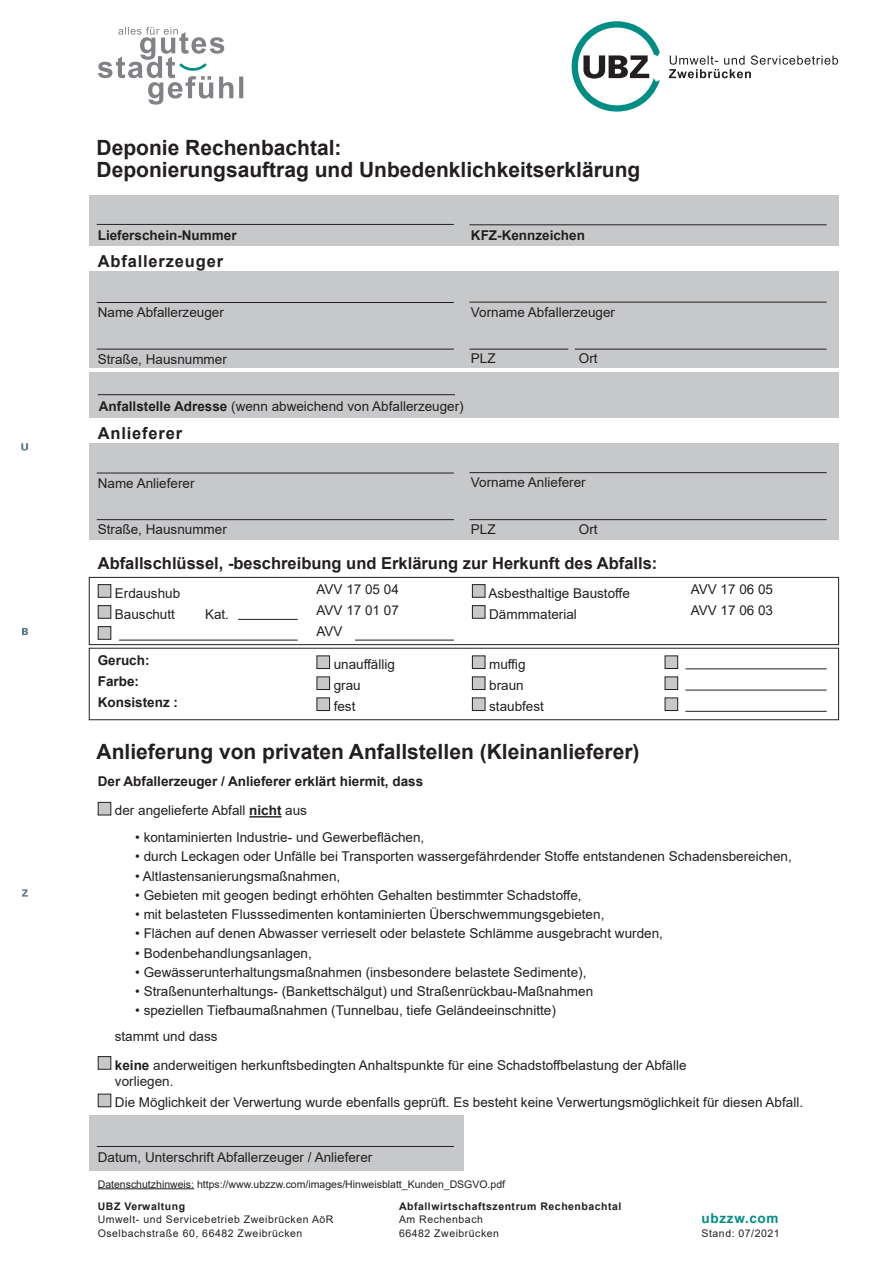
<style>
.page{position:relative;width:893px;height:1263px;background:#fff}
.page>*{position:absolute;margin:0;border:0;box-sizing:border-box;transform-origin:0 0}
.t1{font:700 21px/22.5px "Arial";color:#231f20}
.t2{font:700 16.5px "Arial";color:#231f20}
.t3{font:700 16.5px "Arial";letter-spacing:.05em;color:#231f20}
.t4{font:13.5px/21px "Arial";color:#231f20}
.t5{font:700 13.5px/21px "Arial";color:#231f20}
.t6{font:700 13.5px "Arial";letter-spacing:.05em;color:#008e84}
.t7{font:10.5px/13.5px "Arial";letter-spacing:.05em;color:#231f20}
.t8{font:10.5px "Arial";color:#231f20}
.t9{font:700 10.5px "Arial";letter-spacing:.05em;color:#231f20}
.s1{font-weight:700}
.s2{font-weight:400}
</style>
<div class="page">
<div style="left:89px;top:195px;width:750px;height:50px;background:#c7c8ca"></div>
<div style="left:89px;top:372px;width:750px;height:46px;background:#c7c8ca"></div>
<div style="left:89px;top:271px;width:750px;height:97px;background:#c7c8ca"></div>
<div style="left:89px;top:577px;width:750px;height:68px;border:1px solid #231f20"></div>
<div style="left:89px;top:648px;width:750px;height:72px;border:1px solid #231f20"></div>
<div style="left:89px;top:443px;width:750px;height:97px;background:#c7c8ca"></div>
<div style="left:89px;top:1116px;width:375px;height:55px;background:#c7c8ca"></div>
<svg style="left:98px;top:27px;width:145px;height:78px"></svg>
<svg style="left:572px;top:21px;width:88px;height:91px"></svg>
<svg style="left:669px;top:55px;width:169px;height:23px"></svg>
<svg style="left:21px;top:443px;width:7px;height:8px"></svg>
<svg style="left:22px;top:628px;width:6px;height:7px"></svg>
<svg style="left:22px;top:889px;width:6px;height:7px"></svg>
<hr style="left:97px;top:1146px;width:357px;height:1px;background:#231f20">
<hr style="left:469px;top:224px;width:358px;height:1px;background:#231f20">
<hr style="left:97px;top:224px;width:357px;height:1px;background:#231f20">
<hr style="left:97px;top:302px;width:357px;height:1px;background:#231f20">
<hr style="left:97px;top:473px;width:357px;height:1px;background:#231f20">
<hr style="left:469px;top:302px;width:358px;height:1px;background:#231f20">
<hr style="left:469px;top:472px;width:358px;height:1px;background:#231f20">
<hr style="left:97px;top:349px;width:357px;height:1px;background:#231f20">
<hr style="left:97px;top:519px;width:357px;height:1px;background:#231f20">
<hr style="left:469px;top:349px;width:99px;height:1px;background:#231f20">
<hr style="left:575px;top:349px;width:252px;height:1px;background:#231f20">
<hr style="left:469px;top:519px;width:358px;height:1px;background:#231f20">
<hr style="left:119px;top:640px;width:179px;height:1px;background:#231f20">
<hr style="left:355px;top:640px;width:99px;height:1px;background:#231f20">
<hr style="left:238px;top:619px;width:60px;height:1px;background:#231f20">
<div style="left:98px;top:585px;width:13px;height:12px;background:#c7c8ca"></div>
<div style="left:98px;top:584px;width:13px;height:14px;border:1px solid #231f20"></div>
<div style="left:98px;top:606px;width:13px;height:12px;background:#c7c8ca"></div>
<div style="left:98px;top:605px;width:13px;height:14px;border:1px solid #231f20"></div>
<div style="left:98px;top:627px;width:13px;height:12px;background:#c7c8ca"></div>
<div style="left:98px;top:626px;width:13px;height:14px;border:1px solid #231f20"></div>
<div style="left:472px;top:585px;width:13px;height:12px;background:#c7c8ca"></div>
<div style="left:472px;top:584px;width:13px;height:14px;border:1px solid #231f20"></div>
<div style="left:472px;top:606px;width:13px;height:12px;background:#c7c8ca"></div>
<div style="left:472px;top:605px;width:13px;height:14px;border:1px solid #231f20"></div>
<hr style="left:685px;top:668px;width:142px;height:1px;background:#231f20">
<hr style="left:685px;top:690px;width:142px;height:1px;background:#231f20">
<hr style="left:685px;top:711px;width:142px;height:1px;background:#231f20">
<div style="left:317px;top:656px;width:13px;height:12px;background:#c7c8ca"></div>
<div style="left:317px;top:655px;width:13px;height:14px;border:1px solid #231f20"></div>
<div style="left:317px;top:677px;width:13px;height:12px;background:#c7c8ca"></div>
<div style="left:317px;top:676px;width:13px;height:14px;border:1px solid #231f20"></div>
<div style="left:317px;top:698px;width:13px;height:12px;background:#c7c8ca"></div>
<div style="left:317px;top:697px;width:13px;height:14px;border:1px solid #231f20"></div>
<div style="left:472px;top:656px;width:13px;height:12px;background:#c7c8ca"></div>
<div style="left:472px;top:655px;width:13px;height:14px;border:1px solid #231f20"></div>
<div style="left:472px;top:677px;width:13px;height:12px;background:#c7c8ca"></div>
<div style="left:472px;top:676px;width:13px;height:14px;border:1px solid #231f20"></div>
<div style="left:472px;top:698px;width:13px;height:12px;background:#c7c8ca"></div>
<div style="left:472px;top:697px;width:13px;height:14px;border:1px solid #231f20"></div>
<div style="left:665px;top:656px;width:13px;height:12px;background:#c7c8ca"></div>
<div style="left:665px;top:655px;width:13px;height:14px;border:1px solid #231f20"></div>
<div style="left:665px;top:677px;width:13px;height:12px;background:#c7c8ca"></div>
<div style="left:665px;top:676px;width:13px;height:14px;border:1px solid #231f20"></div>
<div style="left:665px;top:698px;width:13px;height:12px;background:#c7c8ca"></div>
<div style="left:665px;top:697px;width:13px;height:14px;border:1px solid #231f20"></div>
<hr style="left:249px;top:816px;width:33px;height:1px;background:#231f20">
<div style="left:98px;top:802px;width:13px;height:13px;background:#c7c8ca"></div>
<div style="left:98px;top:802px;width:13px;height:13px;border:1px solid #231f20"></div>
<div style="left:98px;top:1056px;width:13px;height:13px;background:#c7c8ca"></div>
<div style="left:98px;top:1056px;width:13px;height:14px;border:1px solid #231f20"></div>
<div style="left:98px;top:1094px;width:13px;height:13px;background:#c7c8ca"></div>
<div style="left:98px;top:1094px;width:13px;height:13px;border:1px solid #231f20"></div>
<hr style="left:98px;top:394px;width:357px;height:1px;background:#231f20">
<hr style="left:98px;top:1188px;width:96px;height:1px;background:#231f20">
<h1 class="t1" style="left:97px;top:136px;width:545px">Deponie Rechenbachtal:<br>Deponierungsauftrag und Unbedenklichkeitserklärung</h1>
<p class="t5" style="left:98px;top:225px;width:140px">Lieferschein-Nummer</p>
<p class="t5" style="left:471px;top:225px;width:116px">KFZ-Kennzeichen</p>
<p class="t3" style="left:98px;top:249px;width:127px">Abfallerzeuger</p>
<p class="t4" style="left:98px;top:302px;width:128px">Name Abfallerzeuger</p>
<p class="t4" style="left:98px;top:348px;width:131px">Straße, Hausnummer</p>
<p class="t4" style="left:471px;top:302px;width:146px">Vorname Abfallerzeuger</p>
<p class="t4" style="left:471px;top:348px;width:26px">PLZ</p>
<p class="t4" style="left:579px;top:348px;width:20px">Ort</p>
<p class="t4" style="left:99px;top:395px;width:366px"><span class="s1">Anfallstelle Adresse</span> (wenn abweichend von Abfallerzeuger)</p>
<p class="t3" style="left:98px;top:422px;width:86px">Anlieferer</p>
<p class="t4" style="left:98px;top:472px;width:98px">Name Anlieferer</p>
<p class="t4" style="left:98px;top:519px;width:131px">Straße, Hausnummer</p>
<p class="t4" style="left:471px;top:472px;width:116px">Vorname Anlieferer</p>
<p class="t4" style="left:471px;top:519px;width:26px">PLZ</p>
<p class="t4" style="left:579px;top:519px;width:20px">Ort</p>
<p class="t2" style="left:98px;top:551px;width:561px">Abfallschlüssel, -beschreibung und Erklärung zur Herkunft des Abfalls:</p>
<p class="t4" style="left:115px;top:582px;width:67px">Erdaushub<br>Bauschutt</p>
<p class="t4" style="left:205px;top:603px;width:26px">Kat.</p>
<p class="t4" style="left:317px;top:579px;width:84px;text-align:justify">AVV 17 05 04<br>AVV 17 01 07<br>AVV</p>
<p class="t4" style="left:691px;top:579px;width:84px">AVV 17 06 05<br>AVV 17 06 03</p>
<p class="t4" style="left:488px;top:582px;width:143px">Asbesthaltige Baustoffe<br>Dämmmaterial</p>
<p class="t5" style="left:98px;top:650px;width:82px">Geruch:<br>Farbe:<br>Konsistenz :</p>
<p class="t4" style="left:334px;top:653px;width:63px">unauffällig grau<br>fest</p>
<p class="t4" style="left:489px;top:653px;width:56px">muffig braun staubfest</p>
<h1 class="t1" style="left:97px;top:741px;width:544px">Anlieferung von privaten Anfallstellen (Kleinanlieferer)</h1>
<p class="t5" style="left:115px;top:767px;width:310px;line-height:29.1px;text-indent:-17px">Der Abfallerzeuger / Anlieferer erklärt hiermit, dass <span class="s2">der angelieferte Abfall</span> nicht <span class="s2">aus</span></p>
<p class="t4" style="left:135px;top:827px;width:291px">• kontaminierten Industrie- und Gewerbeflächen,</p>
<p class="t4" style="left:135px;top:846px;width:658px">• durch Leckagen oder Unfälle bei Transporten wassergefährdender Stoffe entstandenen Schadensbereichen,</p>
<p class="t4" style="left:135px;top:865px;width:207px">• Altlastensanierungsmaßnahmen,</p>
<p class="t4" style="left:135px;top:884px;width:448px">• Gebieten mit geogen bedingt erhöhten Gehalten bestimmter Schadstoffe,</p>
<p class="t4" style="left:135px;top:904px;width:471px">• mit belasteten Flusssedimenten kontaminierten Überschwemmungsgebieten,</p>
<p class="t4" style="left:135px;top:923px;width:529px">• Flächen auf denen Abwasser verrieselt oder belastete Schlämme ausgebracht wurden,</p>
<p class="t4" style="left:135px;top:942px;width:178px">• Bodenbehandlungsanlagen,</p>
<p class="t4" style="left:135px;top:961px;width:453px">• Gewässerunterhaltungsmaßnahmen (insbesondere belastete Sedimente),</p>
<p class="t4" style="left:135px;top:981px;width:459px">• Straßenunterhaltungs- (Bankettschälgut) und Straßenrückbau-Maßnahmen</p>
<p class="t4" style="left:135px;top:1000px;width:422px">• speziellen Tiefbaumaßnahmen (Tunnelbau, tiefe Geländeeinschnitte)</p>
<p class="t4" style="left:115px;top:1025px;width:104px">stammt und dass</p>
<p class="t4" style="left:115px;top:1056px;width:573px;line-height:16.5px"><span class="s1">keine</span> anderweitigen herkunftsbedingten Anhaltspunkte für eine Schadstoffbelastung der Abfälle vorliegen.</p>
<p class="t4" style="left:115px;top:1092px;width:690px">Die Möglichkeit der Verwertung wurde ebenfalls geprüft. Es besteht keine Verwertungsmöglichkeit für diesen Abfall.</p>
<p class="t4" style="left:98px;top:1146px;width:276px">Datum, Unterschrift Abfallerzeuger / Anlieferer</p>
<p class="t9" style="left:98px;top:1199px;width:89px">UBZ Verwaltung</p>
<p class="t7" style="left:98px;top:1213px;width:237px">Umwelt- und Servicebetrieb Zweibrücken AöR<br>Oselbachstraße 60, 66482 Zweibrücken</p>
<p class="t6" style="left:702px;top:1208px;width:78px">ubzzw.com</p>
<p class="t8" style="left:98px;top:1177px;width:409px">Datenschutzhinweis: https://www.ubzzw.com/images/Hinweisblatt_Kunden_DSGVO.pdf</p>
<p class="t9" style="left:399px;top:1199px;width:224px">Abfallwirtschaftszentrum Rechenbachtal</p>
<p class="t7" style="left:399px;top:1213px;width:102px">Am Rechenbach<br>66482 Zweibrücken</p>
<p class="t7" style="left:702px;top:1226px;width:80px">Stand: 07/2021</p>
</div>
